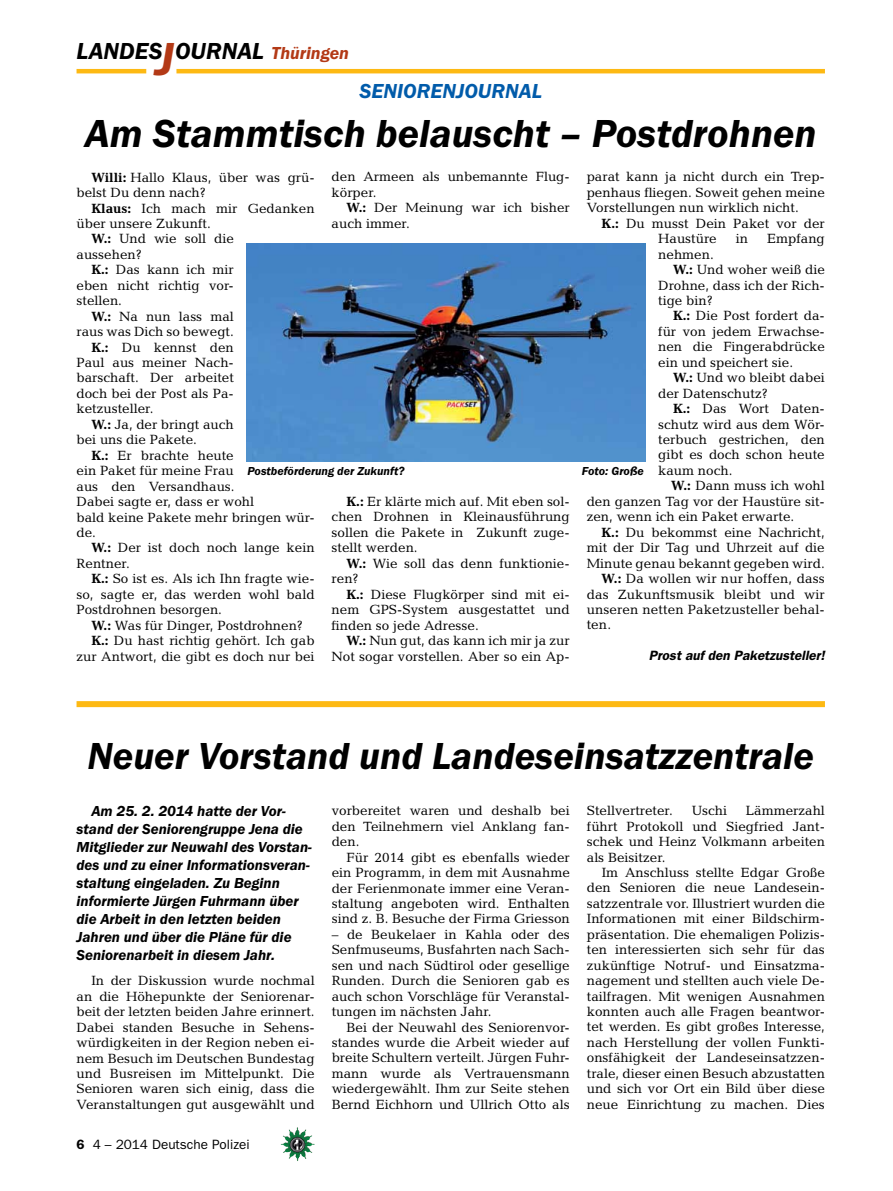
<style>
.page{position:relative;width:893px;height:1191px;background:#fff}
.page>*{position:absolute;margin:0;border:0;box-sizing:border-box;transform-origin:0 0}
.t1{font:italic 600 40.5px "Franklin Gothic Itc T";color:#000}
.t2{font:italic 600 39px "Franklin Gothic Itc T";color:#000}
.t3{font:italic 600 24px "Franklin Gothic Itc T";color:#000}
.t4{font:italic 600 21px "Franklin Gothic Itc T";color:#005baa}
.t5{font:italic 600 15px/18px "Franklin Gothic Itc T";color:#000}
.t6{font:13.5px/15.5px "Candida";color:#000;text-align:justify}
.t7{font:italic 600 13.5px "Franklin Gothic";color:#000}
.t8{font:13.5px "Franklin Gothic";color:#000}
.t9{font:italic 600 12px "Franklin Gothic Itc T";color:#000}
.s1{font-size:48px;color:#b33916}
.s2{font-size:18px;color:#b33916}
.s3{font-weight:700}
.s4{font-weight:600}
</style>
<div class="page">
<hr style="left:77px;top:69px;width:69px;height:4px;background:#fdb913">
<hr style="left:176px;top:69px;width:649px;height:4px;background:#fdb913">
<img style="left:281px;top:1128px;width:16px;height:24px">
<img style="left:247px;top:243px;width:399px;height:218px">
<div style="left:77px;top:701px;width:748px;height:6px;background:#fdb913"></div>
<h3 class="t3" style="left:77px;top:37px;width:274px">LANDES<span class="s1">J</span>OURNAL <span class="s2">Thüringen</span></h3>
<h3 class="t4" style="left:359px;top:79px;width:26px">Seniorenjournal</h3>
<h1 class="t1" style="left:85px;top:110px;width:733px">Am Stammtisch belauscht – Postdrohnen</h1>
<p class="t6" style="left:77px;top:169px;width:240px;text-indent:15px"><span class="s3">Willi:</span> Hallo Klaus, über was grü&shy;belst Du denn nach?</p>
<p class="t6" style="left:91px;top:200px;width:225px"><span class="s3">Klaus:</span> Ich mach mir Gedanken</p>
<p class="t6" style="left:77px;top:216px;width:136px">über unsere Zukunft.</p>
<p class="t6" style="left:91px;top:231px;width:144px"><span class="s3">W.:</span> Und wie soll die</p>
<p class="t6" style="left:77px;top:247px;width:67px">aussehen?</p>
<p class="t6" style="left:91px;top:262px;width:144px"><span class="s3">K.:</span> Das kann ich mir</p>
<p class="t6" style="left:77px;top:277px;width:159px">eben nicht richtig vor-</p>
<p class="t6" style="left:77px;top:293px;width:47px">stellen.</p>
<p class="t6" style="left:91px;top:308px;width:144px"><span class="s3">W.:</span> Na nun lass mal</p>
<p class="t6" style="left:77px;top:324px;width:159px">raus was Dich so bewegt.</p>
<p class="t6" style="left:91px;top:339px;width:144px"><span class="s3">K.:</span> Du kennst den</p>
<p class="t6" style="left:77px;top:355px;width:159px">Paul aus meiner Nach-</p>
<p class="t6" style="left:77px;top:370px;width:159px">barschaft. Der arbeitet</p>
<p class="t6" style="left:77px;top:386px;width:159px">doch bei der Post als Pa-</p>
<p class="t6" style="left:77px;top:401px;width:79px">ketzusteller.</p>
<p class="t6" style="left:91px;top:416px;width:144px"><span class="s3">W.:</span> Ja, der bringt auch</p>
<p class="t6" style="left:76px;top:432px;width:122px">bei uns die Pakete.</p>
<p class="t6" style="left:91px;top:447px;width:144px"><span class="s3">K.:</span> Er brachte heute</p>
<p class="t6" style="left:76px;top:463px;width:159px">ein Paket für meine Frau</p>
<p class="t6" style="left:76px;top:478px;width:160px">aus den Versandhaus.</p>
<p class="t6" style="left:76px;top:494px;width:179px">Dabei sagte er, dass er wohl</p>
<p class="t6" style="left:76px;top:509px;width:240px">bald keine Pakete mehr bringen wür-</p>
<p class="t6" style="left:76px;top:525px;width:21px">de.</p>
<p class="t6" style="left:91px;top:540px;width:225px"><span class="s3">W.:</span> Der ist doch noch lange kein</p>
<p class="t6" style="left:76px;top:555px;width:55px">Rentner.</p>
<p class="t6" style="left:91px;top:571px;width:225px"><span class="s3">K.:</span> So ist es. Als ich Ihn fragte wie-</p>
<p class="t6" style="left:76px;top:586px;width:240px">so, sagte er, das werden wohl bald</p>
<p class="t6" style="left:76px;top:602px;width:147px">Postdrohnen besorgen.</p>
<p class="t6" style="left:91px;top:617px;width:213px"><span class="s3">W.:</span> Was für Dinger, Postdrohnen?</p>
<p class="t6" style="left:91px;top:633px;width:225px"><span class="s3">K.:</span> Du hast richtig gehört. Ich gab</p>
<p class="t6" style="left:76px;top:648px;width:240px">zur Antwort, die gibt es doch nur bei</p>
<p class="t6" style="left:587px;top:169px;width:240px">parat kann ja nicht durch ein Trep&shy;penhaus fliegen. Soweit gehen meine Vorstellungen nun wirklich nicht.</p>
<p class="t6" style="left:658px;top:215px;width:168px;text-indent:-57px"><span class="s3">K.:</span> Du musst Dein Paket vor der<br>Haustüre</p>
<p class="t6" style="left:332px;top:169px;width:240px">den Armeen als unbemannte Flug&shy;körper.</p>
<p class="t6" style="left:332px;top:200px;width:240px;text-indent:15px"><span class="s3">W.:</span> Der Meinung war ich bisher auch immer.</p>
<p class="t6" style="left:736px;top:231px;width:14px">in</p>
<p class="t6" style="left:767px;top:231px;width:59px">Empfang</p>
<p class="t6" style="left:658px;top:246px;width:57px">nehmen.</p>
<p class="t6" style="left:673px;top:262px;width:153px"><span class="s3">W.:</span> Und woher weiß die</p>
<p class="t6" style="left:658px;top:277px;width:168px">Drohne, dass ich der Rich-</p>
<p class="t6" style="left:658px;top:293px;width:56px">tige bin?</p>
<p class="t6" style="left:673px;top:308px;width:153px"><span class="s3">K.:</span> Die Post fordert da-</p>
<p class="t6" style="left:658px;top:323px;width:168px">für von jedem Erwachse-</p>
<p class="t6" style="left:658px;top:339px;width:168px">nen die Fingerabdrücke</p>
<p class="t6" style="left:658px;top:354px;width:137px">ein und speichert sie.</p>
<p class="t6" style="left:673px;top:370px;width:153px"><span class="s3">W.:</span> Und wo bleibt dabei</p>
<p class="t6" style="left:658px;top:385px;width:111px">der Datenschutz?</p>
<p class="t6" style="left:673px;top:401px;width:153px"><span class="s3">K.:</span> Das Wort Daten-</p>
<p class="t6" style="left:658px;top:416px;width:168px">schutz wird aus dem Wör-</p>
<p class="t6" style="left:658px;top:432px;width:168px">terbuch gestrichen, den</p>
<p class="t6" style="left:658px;top:447px;width:168px">gibt es doch schon heute</p>
<p class="t6" style="left:658px;top:462px;width:76px">kaum noch.</p>
<p class="t6" style="left:671px;top:478px;width:155px"><span class="s3">W.:</span> Dann muss ich wohl</p>
<p class="t6" style="left:587px;top:493px;width:240px">den ganzen Tag vor der Haustüre sit-</p>
<p class="t6" style="left:587px;top:509px;width:209px">zen, wenn ich ein Paket erwarte.</p>
<p class="t6" style="left:602px;top:524px;width:225px"><span class="s3">K.:</span> Du bekommst eine Nachricht,</p>
<p class="t6" style="left:587px;top:540px;width:240px">mit der Dir Tag und Uhrzeit auf die</p>
<p class="t6" style="left:587px;top:555px;width:240px">Minute genau bekannt gegeben wird.</p>
<p class="t6" style="left:602px;top:571px;width:225px"><span class="s3">W.:</span> Da wollen wir nur hoffen, dass</p>
<p class="t6" style="left:587px;top:586px;width:240px">das Zukunftsmusik bleibt und wir</p>
<p class="t6" style="left:587px;top:601px;width:240px">unseren netten Paketzusteller behal-</p>
<p class="t6" style="left:587px;top:617px;width:26px">ten.</p>
<p class="t7" style="left:649px;top:647px;width:177px">Prost auf den Paketzusteller!</p>
<p class="t9" style="left:247px;top:464px;width:158px">Postbeförderung der Zukunft?</p>
<p class="t9" style="left:582px;top:464px;width:63px">Foto: Große</p>
<p class="t6" style="left:332px;top:494px;width:240px;text-indent:15px"><span class="s3">K.:</span> Er klärte mich auf. Mit eben sol&shy;chen Drohnen in Kleinausführung sollen die Pakete in Zukunft zuge&shy;stellt werden.</p>
<p class="t6" style="left:332px;top:555px;width:240px;text-indent:15px"><span class="s3">W.:</span> Wie soll das denn funktionie&shy;ren?</p>
<p class="t6" style="left:332px;top:586px;width:240px;text-indent:15px"><span class="s3">K.:</span> Diese Flugkörper sind mit ei&shy;nem GPS-System ausgestattet und finden so jede Adresse.</p>
<p class="t6" style="left:332px;top:633px;width:240px;text-align:right"><span class="s3">W.:</span> Nun gut, das kann ich mir ja zur<br>Not sogar vorstellen. Aber so ein Ap-</p>
<h2 class="t2" style="left:87px;top:733px;width:728px">Neuer Vorstand und Landeseinsatzzentrale</h2>
<p class="t5" style="left:77px;top:802px;width:237px;text-indent:15px">Am 25. 2. 2014 hatte der Vor&shy;stand der Seniorengruppe Jena die<br>Mitglieder zur Neuwahl des Vorstan&shy;des und zu einer Informationsveran&shy;staltung eingeladen. Zu Beginn informierte Jürgen Fuhrmann über die Arbeit in den letzten beiden<br>Jahren und über die Pläne für die<br>Seniorenarbeit in diesem Jahr.</p>
<p class="t6" style="left:77px;top:973px;width:240px;text-indent:15px">In der Diskussion wurde nochmal an die Höhepunkte der Seniorenar&shy;beit der letzten beiden Jahre erinnert.<br>Dabei standen Besuche in Sehens&shy;würdigkeiten in der Region neben ei&shy;nem Besuch im Deutschen Bundestag und Busreisen im Mittelpunkt. Die Senioren waren sich einig, dass die Veranstaltungen gut ausgewählt und</p>
<p class="t6" style="left:587px;top:803px;width:240px;text-indent:159px">Lämmerzahl führt Protokoll und Siegfried Jant&shy;schek und Heinz Volkmann arbeiten als Beisitzer.</p>
<p class="t6" style="left:587px;top:864px;width:240px;text-indent:15px">Im Anschluss stellte Edgar Große den Senioren die neue Landesein&shy;satzzentrale vor. Illustriert wurden die Informationen mit einer Bildschirm&shy;präsentation. Die ehemaligen Polizis&shy;ten interessierten sich sehr für das zukünftige Notruf- und Einsatzma&shy;nagement und stellten auch viele De&shy;tailfragen. Mit wenigen Ausnahmen konnten auch alle Fragen beantwor&shy;tet werden. Es gibt großes Interesse, nach Herstellung der vollen Funkti&shy;onsfähigkeit der Landeseinsatzzen&shy;trale, dieser einen Besuch abzustatten und sich vor Ort ein Bild über diese neue Einrichtung zu machen. Dies</p>
<p class="t6" style="left:587px;top:803px;width:88px">Stellvertreter.</p>
<p class="t6" style="left:692px;top:803px;width:37px">Uschi</p>
<p class="t6" style="left:332px;top:803px;width:240px">vorbereitet waren und deshalb bei den Teilnehmern viel Anklang fan&shy;den.</p>
<p class="t6" style="left:332px;top:849px;width:240px;text-indent:15px">Für 2014 gibt es ebenfalls wieder ein Programm, in dem mit Ausnahme der Ferienmonate immer eine Veran&shy;staltung angeboten wird. Enthalten sind z. B. Besuche der Firma Griesson</p>
<p class="t6" style="left:332px;top:926px;width:240px">– de Beukelaer in Kahla oder des Senfmuseums, Busfahrten nach Sach&shy;sen und nach Südtirol oder gesellige Runden. Durch die Senioren gab es auch schon Vorschläge für Veranstal&shy;tungen im nächsten Jahr.</p>
<p class="t6" style="left:332px;top:1019px;width:240px;text-indent:15px">Bei der Neuwahl des Seniorenvor&shy;standes wurde die Arbeit wieder auf breite Schultern verteilt. Jürgen Fuhr&shy;mann wurde als Vertrauensmann wiedergewählt. Ihm zur Seite stehen Bernd Eichhorn und Ullrich Otto als</p>
<p class="t8" style="left:77px;top:1136px;width:175px"><span class="s4">6</span> 4 – 2014 Deutsche Polizei</p>
</div>
